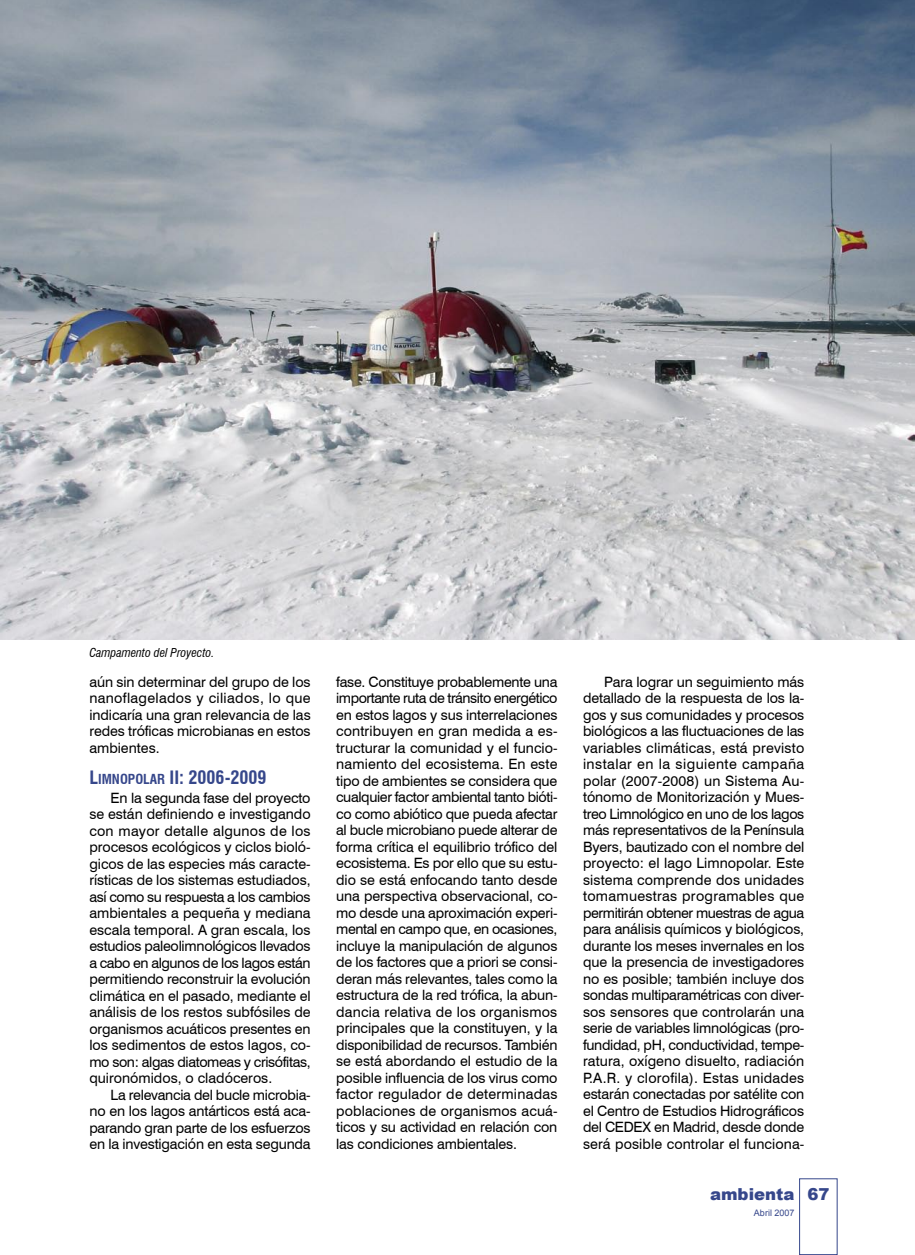
<style>
.page{position:relative;width:915px;height:1255px;background:#fff}
.page>*{position:absolute;margin:0;border:0;box-sizing:border-box;transform-origin:0 0}
.subladillo{font:700 condensed 18px "Swiss 721 BT";color:#36478b}
.t1{font:900 16.5px "Arial";color:#36478b}
.Texto_general{font:14.25px/16.5px "Swiss 721 BT";letter-spacing:-.01em;color:#000;text-align:justify}
.Pié_de_foto{font:italic condensed 12px "Swiss 721 BT";color:#000}
.t2{font:9px "Arial";color:#36478b}
.s1{font-size:13.5px}
</style>
<div class="page">
<div style="left:799px;top:1178px;width:38px;height:76px;border:1px solid #36478b"></div>
<img style="left:0;top:0;width:914px;height:639px">
<p class="Pié_de_foto" style="left:89px;top:645px;width:126px">Campamento del Proyecto.</p>
<p class="Texto_general" style="left:89px;top:673px;width:223px">aún sin determinar del grupo de los nanoflagelados y ciliados, lo que indicaría una gran relevancia de las redes tróficas microbianas en estos ambientes.</p>
<p class="subladillo" style="left:89px;top:766px;width:179px">L<span class="s1">IMNOPOLAR</span> II: 2006-2009</p>
<p class="Texto_general" style="left:89px;top:789px;width:223px;text-indent:21px">En la segunda fase del proyecto se están definiendo e investigando con mayor detalle algunos de los procesos ecológicos y ciclos bioló&shy;gicos de las especies más caracte&shy;rísticas de los sistemas estudiados, así como su respuesta a los cambios ambientales a pequeña y mediana escala temporal. A gran escala, los estudios paleolimnológicos llevados a cabo en algunos de los lagos están permitiendo reconstruir la evolución climática en el pasado, mediante el análisis de los restos subfósiles de organismos acuáticos presentes en los sedimentos de estos lagos, co&shy;mo son: algas diatomeas y crisófitas, quironómidos, o cladóceros.</p>
<p class="Texto_general" style="left:89px;top:1086px;width:223px;text-indent:21px">La relevancia del bucle microbia&shy;no en los lagos antárticos está aca&shy;parando gran parte de los esfuerzos en la investigación en esta segunda</p>
<p class="Texto_general" style="left:336px;top:673px;width:223px">fase. Constituye probablemente una importante ruta de tránsito energético en estos lagos y sus interrelaciones contribuyen en gran medida a es&shy;tructurar la comunidad y el funcio&shy;namiento del ecosistema. En este tipo de ambientes se considera que cualquier factor ambiental tanto bióti&shy;co como abiótico que pueda afectar al bucle microbiano puede alterar de forma crítica el equilibrio trófico del ecosistema. Es por ello que su estu&shy;dio se está enfocando tanto desde una perspectiva observacional, co&shy;mo desde una aproximación experi&shy;mental en campo que, en ocasiones, incluye la manipulación de algunos de los factores que a priori se consi&shy;deran más relevantes, tales como la estructura de la red trófica, la abun&shy;dancia relativa de los organismos principales que la constituyen, y la disponibilidad de recursos. También se está abordando el estudio de la posible influencia de los virus como factor regulador de determinadas poblaciones de organismos acuá&shy;ticos y su actividad en relación con las condiciones ambientales.</p>
<p class="Texto_general" style="left:583px;top:673px;width:223px;text-indent:21px">Para lograr un seguimiento más detallado de la respuesta de los la&shy;gos y sus comunidades y procesos biológicos a las fluctuaciones de las variables climáticas, está previsto instalar en la siguiente campaña polar (2007-2008) un Sistema Au&shy;tónomo de Monitorización y Mues&shy;treo Limnológico en uno de los lagos más representativos de la Península Byers, bautizado con el nombre del proyecto: el lago Limnopolar. Este sistema comprende dos unidades tomamuestras programables que permitirán obtener muestras de agua para análisis químicos y biológicos, durante los meses invernales en los que la presencia de investigadores no es posible; también incluye dos sondas multiparamétricas con diver&shy;sos sensores que controlarán una serie de variables limnológicas (pro&shy;fundidad, pH, conductividad, tempe&shy;ratura, oxígeno disuelto, radiación P.A.R. y clorofila). Estas unidades estarán conectadas por satélite con el Centro de Estudios Hidrográficos del CEDEX en Madrid, desde donde será posible controlar el funciona-</p>
<p class="t1" style="left:709px;top:1181px;width:86px">ambienta</p>
<p class="t2" style="left:753px;top:1207px;width:42px">Abril 2007</p>
<p class="t1" style="left:807px;top:1181px;width:24px">67</p>
</div>
